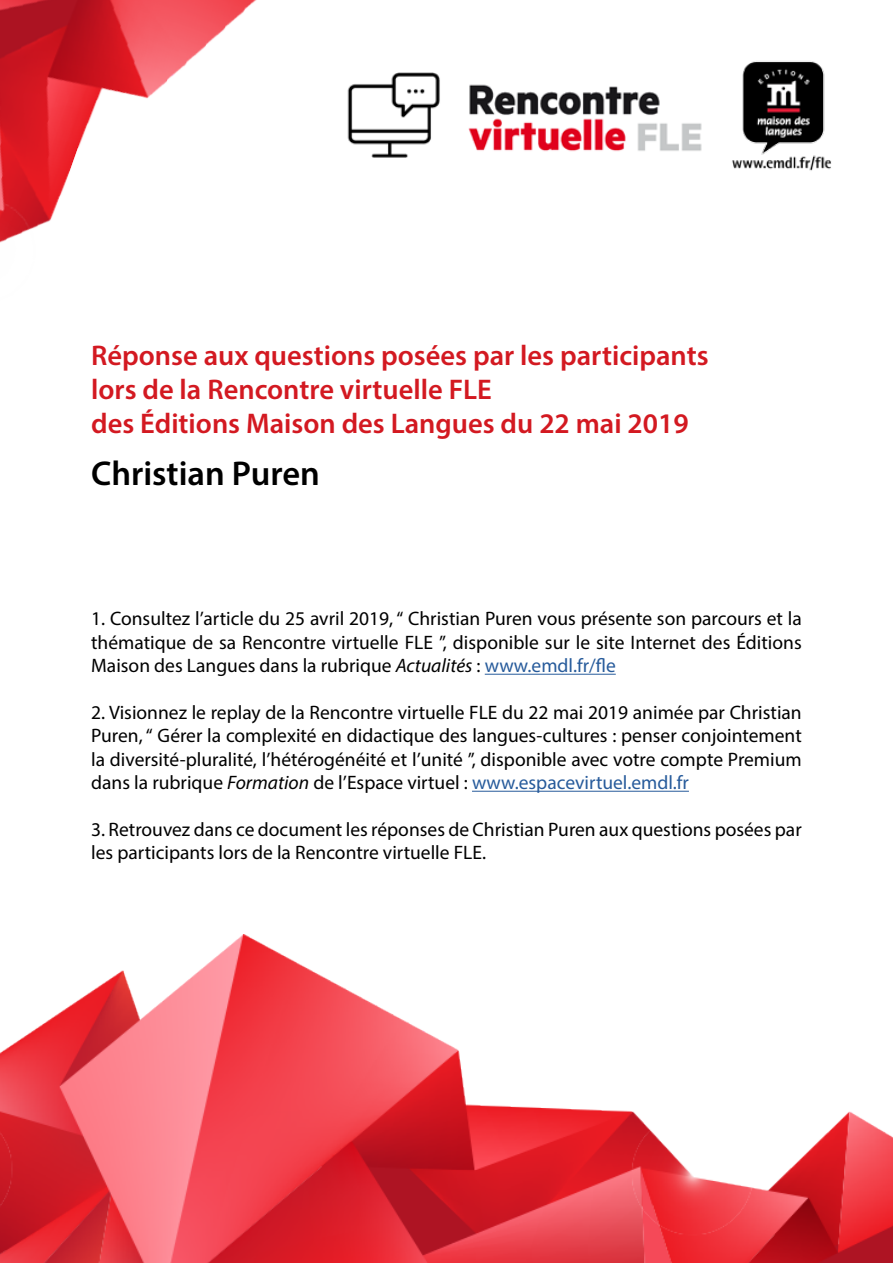
<style>
.page{position:relative;width:893px;height:1263px;background:#fff}
.page>*{position:absolute;margin:0;border:0;box-sizing:border-box;transform-origin:0 0}
.t1{font:600 34.5px "Myriad Pro";color:#000}
.t2{font:600 28.5px/34.2px "Myriad Pro";color:#d31921}
.t3{font:19.5px/23.4px "Myriad Pro";color:#000;text-align:justify}
.s1{font-style:italic}
.s2{color:#275b9b}
</style>
<div class="page">
<img style="left:347px;top:61px;width:485px;height:110px">
<hr style="left:485px;top:674px;width:131px;height:1px;background:#275b9b">
<hr style="left:472px;top:791px;width:217px;height:1px;background:#275b9b">
<img style="left:0;top:0;width:257px;height:243px">
<img style="left:0;top:934px;width:893px;height:329px">
<h2 class="t2" style="left:91px;top:337px;width:619px">Réponse aux questions posées par les participants lors de la Rencontre virtuelle FLE<br>des Éditions Maison des Langues du 22 mai 2019</h2>
<h1 class="t1" style="left:91px;top:451px;width:230px">Christian Puren</h1>
<p class="t3" style="left:91px;top:607px;width:712px">1. Consultez l’article du 25 avril 2019, “ Christian Puren vous présente son parcours et la thématique de sa Rencontre virtuelle FLE ”, disponible sur le site Internet des Éditions Maison des Langues dans la rubrique <span class="s1">Actualités</span> : <span class="s2">www.emdl.fr/fle</span></p>
<p class="t3" style="left:91px;top:700px;width:712px">2. Visionnez le replay de la Rencontre virtuelle FLE du 22 mai 2019 animée par Christian Puren, “ Gérer la complexité en didactique des langues-cultures : penser conjointement la diversité-pluralité, l’hétérogénéité et l’unité ”, disponible avec votre compte Premium dans la rubrique <span class="s1">Formation</span> de l’Espace virtuel : <span class="s2">www.espacevirtuel.emdl.fr</span></p>
<p class="t3" style="left:91px;top:817px;width:712px">3. Retrouvez dans ce document les réponses de Christian Puren aux questions posées par les participants lors de la Rencontre virtuelle FLE.</p>
</div>
